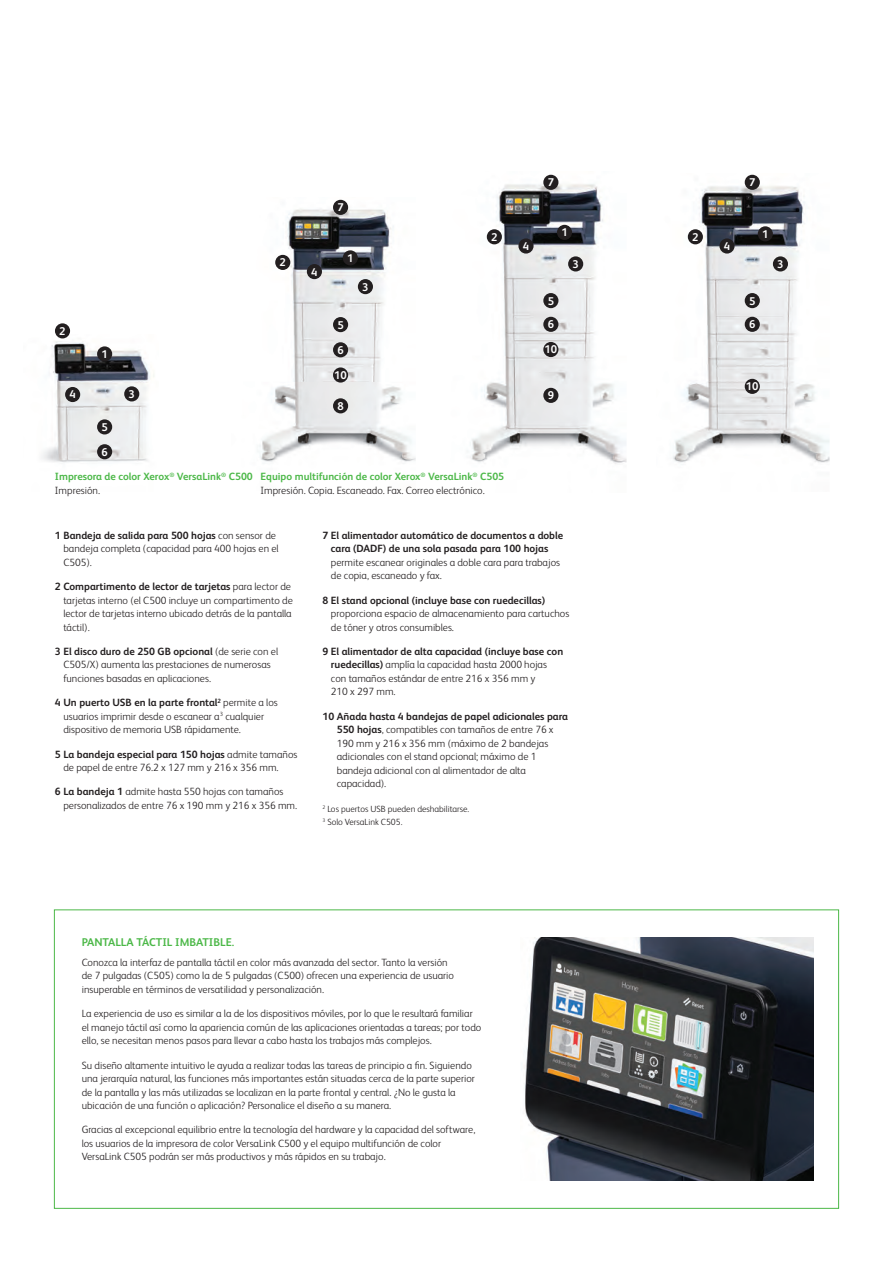
<style>
.page{position:relative;width:893px;height:1263px;background:#fff}
.page>*{position:absolute;margin:0;border:0;box-sizing:border-box;transform-origin:0 0}
.t1{font:700 11.25px "Xerox Sans";color:#fff}
.t2{font:700 11.25px "Xerox Sans";color:#4cb848}
.t3{font:300 10.5px/13.5px "Xerox Sans";color:#231f20}
.t4{font:700 10.5px/13.5px "Xerox Sans";color:#231f20;text-align:center}
.t5{font:700 10.5px/13.5px "Xerox Sans";color:#4cb848}
.t6{font:300 9px/13.5px "Xerox Sans";color:#231f20}
.s1{font-weight:300;color:#231f20}
.s2{font-weight:700;color:#4cb848}
.s3{font-weight:700}
</style>
<div class="page">
<img style="left:524px;top:937px;width:289px;height:244px">
<img style="left:41px;top:334px;width:113px;height:129px">
<img style="left:259px;top:199px;width:157px;height:263px">
<img style="left:470px;top:174px;width:360px;height:290px">
<div style="left:97px;top:346px;width:15px;height:15px;background:#231f20;border-radius:50%"></div>
<div style="left:97px;top:419px;width:15px;height:15px;background:#231f20;border-radius:50%"></div>
<div style="left:773px;top:256px;width:15px;height:15px;background:#231f20;border-radius:50%"></div>
<div style="left:568px;top:256px;width:15px;height:15px;background:#231f20;border-radius:50%"></div>
<div style="left:358px;top:279px;width:15px;height:15px;background:#231f20;border-radius:50%"></div>
<div style="left:124px;top:386px;width:15px;height:15px;background:#231f20;border-radius:50%"></div>
<div style="left:333px;top:367px;width:15px;height:16px;background:#231f20;border-radius:50%"></div>
<div style="left:543px;top:342px;width:15px;height:15px;background:#231f20;border-radius:50%"></div>
<div style="left:333px;top:342px;width:15px;height:15px;background:#231f20;border-radius:50%"></div>
<div style="left:543px;top:317px;width:15px;height:15px;background:#231f20;border-radius:50%"></div>
<div style="left:745px;top:317px;width:15px;height:15px;background:#231f20;border-radius:50%"></div>
<div style="left:333px;top:317px;width:15px;height:15px;background:#231f20;border-radius:50%"></div>
<div style="left:543px;top:293px;width:15px;height:15px;background:#231f20;border-radius:50%"></div>
<div style="left:745px;top:293px;width:15px;height:15px;background:#231f20;border-radius:50%"></div>
<div style="left:333px;top:200px;width:15px;height:15px;background:#231f20;border-radius:50%"></div>
<div style="left:543px;top:175px;width:15px;height:15px;background:#231f20;border-radius:50%"></div>
<div style="left:745px;top:175px;width:15px;height:15px;background:#231f20;border-radius:50%"></div>
<div style="left:343px;top:250px;width:15px;height:15px;background:#231f20;border-radius:50%"></div>
<div style="left:557px;top:225px;width:15px;height:15px;background:#231f20;border-radius:50%"></div>
<div style="left:758px;top:226px;width:15px;height:15px;background:#231f20;border-radius:50%"></div>
<div style="left:719px;top:238px;width:16px;height:16px;background:#231f20;border-radius:50%"></div>
<div style="left:518px;top:238px;width:16px;height:16px;background:#231f20;border-radius:50%"></div>
<div style="left:307px;top:264px;width:15px;height:15px;background:#231f20;border-radius:50%"></div>
<div style="left:688px;top:229px;width:15px;height:15px;background:#231f20;border-radius:50%"></div>
<div style="left:487px;top:229px;width:15px;height:15px;background:#231f20;border-radius:50%"></div>
<div style="left:275px;top:255px;width:15px;height:15px;background:#231f20;border-radius:50%"></div>
<div style="left:55px;top:323px;width:15px;height:15px;background:#231f20;border-radius:50%"></div>
<div style="left:97px;top:444px;width:15px;height:15px;background:#231f20;border-radius:50%"></div>
<div style="left:333px;top:398px;width:15px;height:15px;background:#231f20;border-radius:50%"></div>
<div style="left:543px;top:388px;width:15px;height:15px;background:#231f20;border-radius:50%"></div>
<div style="left:745px;top:379px;width:15px;height:15px;background:#231f20;border-radius:50%"></div>
<div style="left:65px;top:387px;width:15px;height:15px;background:#231f20;border-radius:50%"></div>
<p class="t1" style="left:59px;top:323px;width:8px">2</p>
<p class="t1" style="left:69px;top:387px;width:8px">4</p>
<p class="t1" style="left:101px;top:346px;width:8px">1</p>
<p class="t1" style="left:101px;top:419px;width:8px">5</p>
<p class="t1" style="left:101px;top:444px;width:8px">6</p>
<p class="t1" style="left:129px;top:386px;width:8px">3</p>
<p class="t1" style="left:280px;top:255px;width:8px">2</p>
<p class="t1" style="left:311px;top:264px;width:8px">4</p>
<p class="t1" style="left:337px;top:200px;width:8px">7</p>
<p class="t1" style="left:347px;top:250px;width:8px">1</p>
<p class="t1" style="left:362px;top:279px;width:8px">3</p>
<p class="t1" style="left:548px;top:175px;width:8px">7</p>
<p class="t1" style="left:749px;top:175px;width:8px">7</p>
<p class="t1" style="left:561px;top:225px;width:8px">1</p>
<p class="t1" style="left:762px;top:226px;width:8px">1</p>
<p class="t1" style="left:491px;top:229px;width:8px">2</p>
<p class="t1" style="left:692px;top:229px;width:8px">2</p>
<p class="t1" style="left:523px;top:238px;width:8px">4</p>
<p class="t1" style="left:724px;top:238px;width:8px">4</p>
<p class="t1" style="left:572px;top:256px;width:8px">3</p>
<p class="t1" style="left:777px;top:256px;width:8px">3</p>
<p class="t1" style="left:548px;top:293px;width:8px">5</p>
<p class="t1" style="left:749px;top:293px;width:8px">5</p>
<p class="t1" style="left:337px;top:317px;width:8px">5</p>
<p class="t1" style="left:548px;top:317px;width:8px">6</p>
<p class="t1" style="left:749px;top:317px;width:8px">6</p>
<p class="t1" style="left:337px;top:342px;width:8px">6</p>
<p class="t1" style="left:545px;top:342px;width:14px">10</p>
<p class="t1" style="left:334px;top:367px;width:14px">10</p>
<p class="t1" style="left:337px;top:398px;width:8px">8</p>
<p class="t1" style="left:548px;top:388px;width:8px">9</p>
<p class="t1" style="left:746px;top:379px;width:14px">10</p>
<p class="t5" style="left:55px;top:469px;width:199px">Impresora de color Xerox<sup>®</sup> VersaLink<sup>®</sup> C500<br><span class="s1">Impresión.</span></p>
<p class="t3" style="left:261px;top:469px;width:245px"><span class="s2">Equipo multifunción de color Xerox</span><sup>®</sup> <span class="s2">VersaLink</span><sup>®</sup> <span class="s2">C505<br></span>Impresión. Copia. Escaneado. Fax. Correo electrónico.</p>
<p class="t3" style="left:63px;top:528px;width:217px;text-indent:-8px"><span class="s3">1 Bandeja de salida para 500 hojas</span> con sensor de bandeja completa (capacidad para 400 hojas en el<br>C505).</p>
<p class="t3" style="left:63px;top:579px;width:231px;text-indent:-8px"><span class="s3">2 Compartimento de lector de tarjetas</span> para lector de tarjetas interno (el C500 incluye un compartimento de lector de tarjetas interno ubicado detrás de la pantalla táctil).</p>
<p class="t3" style="left:63px;top:644px;width:216px;text-indent:-8px"><span class="s3">3 El disco duro de 250 GB opcional</span> (de serie con el<br>C505/X) aumenta las prestaciones de numerosas funciones basadas en aplicaciones.</p>
<p class="t3" style="left:63px;top:695px;width:216px;text-indent:-8px"><span class="s3">4 Un puerto USB en la parte frontal</span><sup>2</sup> permite a los usuarios imprimir desde o escanear a<sup>3</sup> cualquier dispositivo de memoria USB rápidamente.</p>
<p class="t3" style="left:63px;top:747px;width:236px;text-indent:-8px"><span class="s3">5 La bandeja especial para 150 hojas</span> admite tamaños de papel de entre 76.2 x 127 mm y 216 x 356 mm.</p>
<p class="t3" style="left:63px;top:784px;width:235px;text-indent:-8px"><span class="s3">6 La bandeja 1</span> admite hasta 550 hojas con tamaños personalizados de entre 76 x 190 mm y 216 x 356 mm.</p>
<p class="t4" style="left:322px;top:528px;width:242px">7 El alimentador automático de documentos a doble cara (DADF) de una sola pasada para 100 hojas</p>
<p class="t3" style="left:331px;top:555px;width:231px">permite escanear originales a doble cara para trabajos de copia, escaneado y fax.</p>
<p class="t4" style="left:322px;top:593px;width:224px">8 El stand opcional (incluye base con ruedecillas)</p>
<p class="t3" style="left:331px;top:606px;width:240px">proporciona espacio de almacenamiento para cartuchos de tóner y otros consumibles.</p>
<p class="t3" style="left:331px;top:644px;width:234px;text-indent:-8px"><span class="s3">9 El alimentador de alta capacidad (incluye base con ruedecillas)</span> amplía la capacidad hasta 2000 hojas con tamaños estándar de entre 216 x 356 mm y<br>210 x 297 mm.</p>
<p class="t3" style="left:337px;top:709px;width:233px;text-indent:-14px"><span class="s3">10 Añada hasta 4 bandejas de papel adicionales para 550 hojas</span>, compatibles con tamaños de entre 76 x 190 mm y 216 x 356 mm (máximo de 2 bandejas adicionales con el stand opcional; máximo de 1 bandeja adicional con al alimentador de alta capacidad).</p>
<p class="t6" style="left:322px;top:801px;width:148px"><sup>2</sup> Los puertos USB pueden deshabilitarse.<br><sup>3</sup> Solo VersaLink C505.</p>
<p class="t2" style="left:82px;top:934px;width:154px">PANTALLA TÁCTIL IMBATIBLE.</p>
<p class="t3" style="left:82px;top:955px;width:374px">Conozca la interfaz de pantalla táctil en color más avanzada del sector. Tanto la versión de 7 pulgadas (C505) como la de 5 pulgadas (C500) ofrecen una experiencia de usuario insuperable en términos de versatilidad y personalización.</p>
<p class="t3" style="left:82px;top:1006px;width:401px">La experiencia de uso es similar a la de los dispositivos móviles, por lo que le resultará familiar el manejo táctil así como la apariencia común de las aplicaciones orientadas a tareas; por todo ello, se necesitan menos pasos para llevar a cabo hasta los trabajos más complejos.</p>
<p class="t3" style="left:82px;top:1058px;width:395px">Su diseño altamente intuitivo le ayuda a realizar todas las tareas de principio a fin. Siguiendo una jerarquía natural, las funciones más importantes están situadas cerca de la parte superior de la pantalla y las más utilizadas se localizan en la parte frontal y central. ¿No le gusta la ubicación de una función o aplicación? Personalice el diseño a su manera.</p>
<p class="t3" style="left:82px;top:1122px;width:395px">Gracias al excepcional equilibrio entre la tecnología del hardware y la capacidad del software, los usuarios de la impresora de color VersaLink C500 y el equipo multifunción de color<br>VersaLink C505 podrán ser más productivos y más rápidos en su trabajo.</p>
</div>
